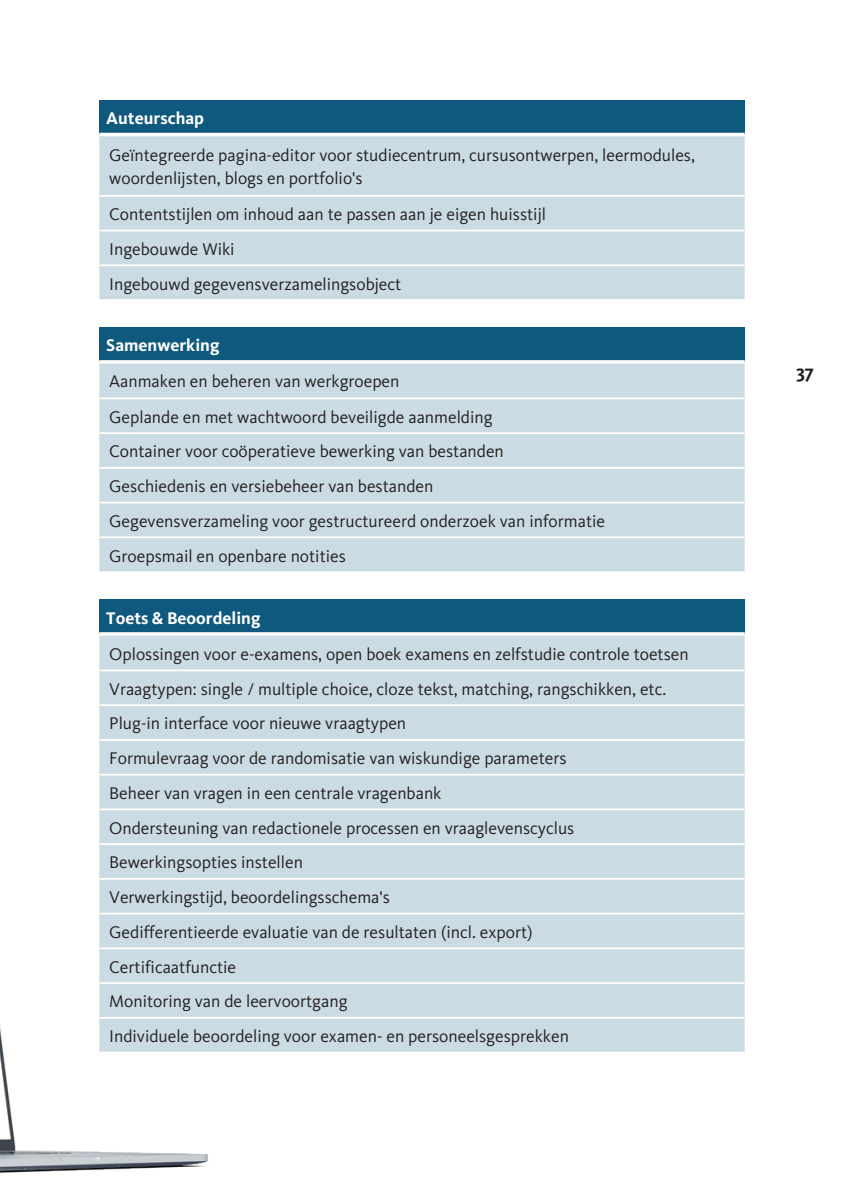
<style>
.page{position:relative;width:844px;height:1191px;background:#fff}
.page>*{position:absolute;margin:0;border:0;box-sizing:border-box;transform-origin:0 0}
.t1{font:700 19.25px "Kievit Pro";color:#231f20}
.t2{font:17.5px/34.8px "Kievit Pro";color:#231f20}
.t3{font:700 17.5px "Kievit Pro";color:#fff}
</style>
<div class="page">
<div style="left:99px;top:327px;width:645px;height:35px;background:#0f587e"></div>
<div style="left:99px;top:364px;width:645px;height:207px;background:#cadbe3"></div>
<hr style="left:99px;top:397px;width:645px;height:2px;background:#fff">
<hr style="left:99px;top:432px;width:645px;height:2px;background:#fff">
<hr style="left:99px;top:467px;width:645px;height:2px;background:#fff">
<svg style="left:99px;top:360px;width:645px;height:4px"></svg>
<hr style="left:99px;top:502px;width:645px;height:1px;background:#fff">
<hr style="left:99px;top:536px;width:645px;height:2px;background:#fff">
<div style="left:99px;top:599px;width:645px;height:35px;background:#0f587e"></div>
<div style="left:99px;top:635px;width:645px;height:416px;background:#cadbe3"></div>
<hr style="left:99px;top:704px;width:645px;height:2px;background:#fff">
<hr style="left:99px;top:739px;width:645px;height:2px;background:#fff">
<hr style="left:99px;top:773px;width:645px;height:2px;background:#fff">
<hr style="left:99px;top:632px;width:645px;height:3px;background:#fff">
<hr style="left:99px;top:808px;width:645px;height:2px;background:#fff">
<hr style="left:99px;top:843px;width:645px;height:2px;background:#fff">
<hr style="left:99px;top:878px;width:645px;height:1px;background:#fff">
<hr style="left:99px;top:912px;width:645px;height:2px;background:#fff">
<hr style="left:99px;top:947px;width:645px;height:2px;background:#fff">
<hr style="left:99px;top:982px;width:645px;height:2px;background:#fff">
<hr style="left:99px;top:1017px;width:645px;height:1px;background:#fff">
<hr style="left:99px;top:669px;width:645px;height:2px;background:#fff">
<div style="left:99px;top:100px;width:645px;height:34px;background:#0f587e"></div>
<div style="left:99px;top:136px;width:645px;height:163px;background:#cadbe3"></div>
<hr style="left:99px;top:195px;width:645px;height:2px;background:#fff">
<hr style="left:99px;top:230px;width:645px;height:1px;background:#fff">
<hr style="left:99px;top:133px;width:645px;height:3px;background:#fff">
<hr style="left:99px;top:264px;width:645px;height:2px;background:#fff">
<img style="left:0;top:878px;width:272px;height:295px">
<p class="t3" style="left:106px;top:108px;width:99px">Auteurschap</p>
<p class="t2" style="left:109px;top:144px;width:587px;line-height:22.8px">Geïntegreerde pagina-editor voor studiecentrum, cursusontwerpen, leermodules, woordenlijsten, blogs en portfolio's</p>
<p class="t2" style="left:109px;top:197px;width:438px">Contentstijlen om inhoud aan te passen aan je eigen huisstijl<br>Ingebouwde Wiki<br>Ingebouwd gegevensverzamelingsobject</p>
<p class="t3" style="left:106px;top:335px;width:115px">Samenwerking</p>
<p class="t2" style="left:109px;top:364px;width:497px">Aanmaken en beheren van werkgroepen<br>Geplande en met wachtwoord beveiligde aanmelding<br>Container voor coöperatieve bewerking van bestanden<br>Geschiedenis en versiebeheer van bestanden<br>Gegevensverzameling voor gestructureerd onderzoek van informatie Groepsmail en openbare notities</p>
<p class="t3" style="left:106px;top:607px;width:156px">Toets &amp; Beoordeling</p>
<p class="t2" style="left:109px;top:636px;width:581px">Oplossingen voor e-examens, open boek examens en zelfstudie controle toetsen Vraagtypen: single / multiple choice, cloze tekst, matching, rangschikken, etc.<br>Plug-in interface voor nieuwe vraagtypen<br>Formulevraag voor de randomisatie van wiskundige parameters<br>Beheer van vragen in een centrale vragenbank<br>Ondersteuning van redactionele processen en vraaglevenscyclus Bewerkingsopties instellen<br>Verwerkingstijd, beoordelingsschema's<br>Gedifferentieerde evaluatie van de resultaten (incl. export)<br>Certificaatfunctie<br>Monitoring van de leervoortgang<br>Individuele beoordeling voor examen- en personeelsgesprekken</p>
<p class="t1" style="left:796px;top:360px;width:20px">37</p>
</div>
